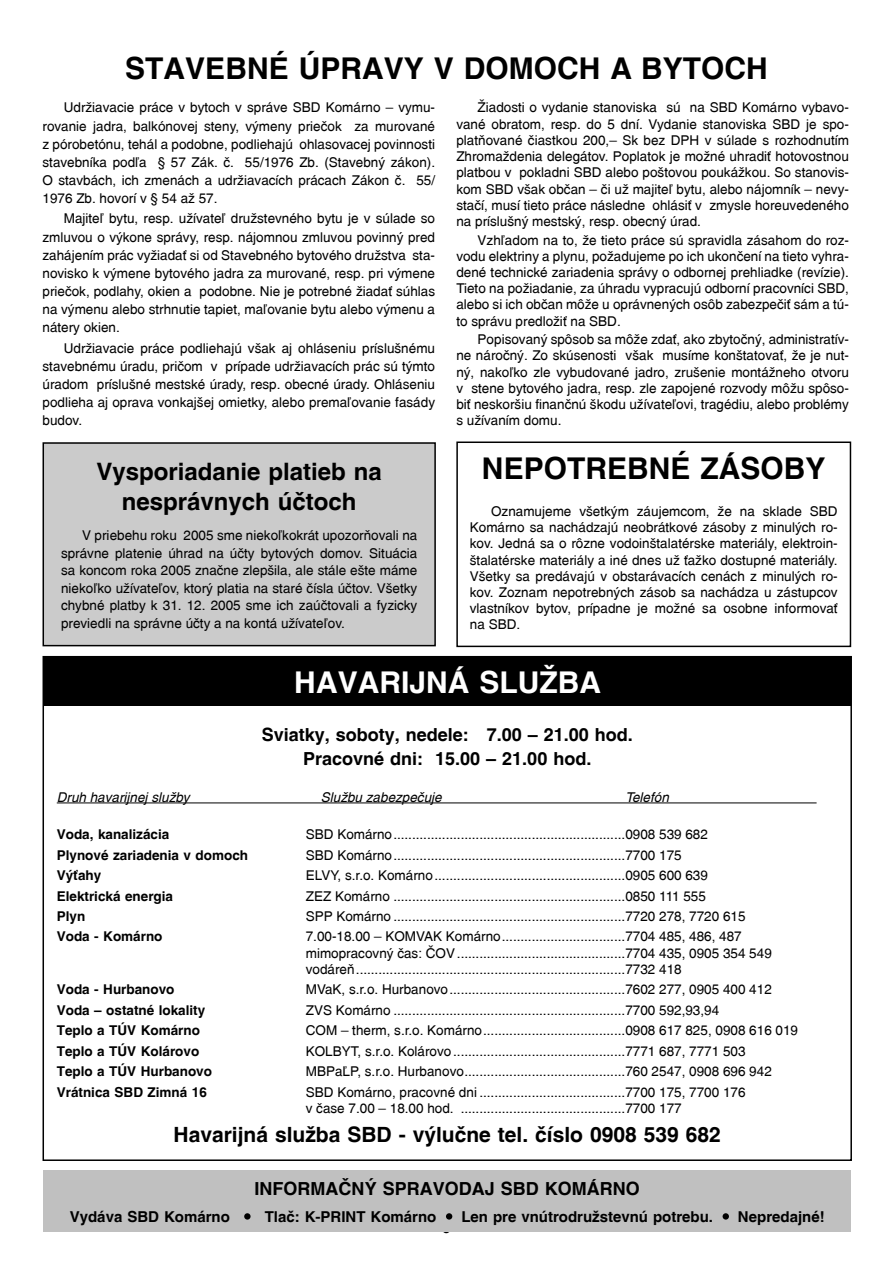
<style>
.page{position:relative;width:893px;height:1263px;background:#fff}
.page>*{position:absolute;margin:0;border:0;box-sizing:border-box;transform-origin:0 0}
.Cím_1{font:700 30px "Switzerland";color:#000}
.Cím_1-2{font:700 30px "Switzerland";color:#fff}
.Cím_2{font:700 24px/30.2px "Switzerland";color:#000;text-align:center}
.Text{font:700 21px "Switzerland";color:#000}
.Text-2{font:700 18px "Switzerland";color:#000}
.Cím_2-2{font:700 18px "Switzerland";color:#000}
.Cím_2-3{font:700 15px "Switzerland";color:#000}
.Text-3{font:13.5px/16.2px "Switzerland";color:#000;text-align:justify}
.Text-4{font:700 13.5px "Switzerland";color:#000}
.Text-5{font:italic 13.5px "Switzerland";color:#000}
</style>
<div class="page">
<hr style="left:57px;top:802px;width:760px;height:1px;background:#000">
<div style="left:43px;top:657px;width:808px;height:49px;background:#000"></div>
<div style="left:43px;top:1170px;width:808px;height:62px;background:#c0c0c0"></div>
<div style="left:244px;top:1213px;width:7px;height:6px;background:#000;border-radius:50%"></div>
<svg style="left:446px;top:1213px;width:6px;height:6px"></svg>
<svg style="left:723px;top:1213px;width:6px;height:6px"></svg>
<div style="left:456px;top:441px;width:395px;height:206px;border:2px solid #000"></div>
<div style="left:43px;top:443px;width:392px;height:203px;background:#cbcbcb"></div>
<div style="left:43px;top:442px;width:393px;height:204px;border:2px solid #000"></div>
<p class="Cím_1" style="left:125px;top:50px;width:644px">STAVEBNÉ ÚPRAVY V DOMOCH A BYTOCH</p>
<p class="Text-3" style="left:43px;top:99px;width:394px;line-height:18.1px;text-indent:21px">Udržiavacie práce v bytoch v správe SBD Komárno – vymu&shy;rovanie jadra, balkónovej steny, výmeny priečok za murované z pórobetónu, tehál a podobne, podliehajú ohlasovacej povinnosti stavebníka podľa § 57 Zák. č. 55/1976 Zb. (Stavebný zákon).<br>O stavbách, ich zmenách a udržiavacích prácach Zákon č. 55/ 1976 Zb. hovorí v § 54 až 57.</p>
<p class="Text-3" style="left:43px;top:210px;width:394px;line-height:18.1px;text-indent:21px">Majiteľ bytu, resp. užívateľ družstevného bytu je v súlade so zmluvou o výkone správy, resp. nájomnou zmluvou povinný pred zahájením prác vyžiadať si od Stavebného bytového družstva sta&shy;novisko k výmene bytového jadra za murované, resp. pri výmene priečok, podlahy, okien a podobne. Nie je potrebné žiadať súhlas na výmenu alebo strhnutie tapiet, maľovanie bytu alebo výmenu a nátery okien.</p>
<p class="Text-3" style="left:43px;top:339px;width:394px;line-height:18.1px;text-indent:21px">Udržiavacie práce podliehajú však aj ohláseniu príslušnému stavebnému úradu, pričom v prípade udržiavacích prác sú týmto úradom príslušné mestské úrady, resp. obecné úrady. Ohláseniu podlieha aj oprava vonkajšej omietky, alebo premaľovanie fasády budov.</p>
<p class="Cím_2" style="left:96px;top:456px;width:287px">Vysporiadanie platieb na nesprávnych účtoch</p>
<p class="Text-3" style="left:61px;top:526px;width:358px;line-height:17.5px;text-indent:21px">V priebehu roku 2005 sme niekoľkokrát upozorňovali na správne platenie úhrad na účty bytových domov. Situácia sa koncom roka 2005 značne zlepšila, ale stále ešte máme niekoľko užívateľov, ktorý platia na staré čísla účtov. Všetky chybné platby k 31. 12. 2005 sme ich zaúčtovali a fyzicky previedli na správne účty a na kontá užívateľov.</p>
<p class="Text-3" style="left:456px;top:100px;width:394px;text-indent:21px">Žiadosti o vydanie stanoviska sú na SBD Komárno vybavo&shy;vané obratom, resp. do 5 dní. Vydanie stanoviska SBD je spo&shy;platňované čiastkou 200,– Sk bez DPH v súlade s rozhodnutím Zhromaždenia delegátov. Poplatok je možné uhradiť hotovostnou platbou v pokladni SBD alebo poštovou poukážkou. So stanovis&shy;kom SBD však občan – či už majiteľ bytu, alebo nájomník – nevy&shy;stačí, musí tieto práce následne ohlásiť v zmysle horeuvedeného na príslušný mestský, resp. obecný úrad.</p>
<p class="Text-3" style="left:456px;top:232px;width:394px;text-indent:21px">Vzhľadom na to, že tieto práce sú spravidla zásahom do roz&shy;vodu elektriny a plynu, požadujeme po ich ukončení na tieto vyhra&shy;dené technické zariadenia správy o odbornej prehliadke (revízie).<br>Tieto na požiadanie, za úhradu vypracujú odborní pracovníci SBD, alebo si ich občan môže u oprávnených osôb zabezpečiť sám a tú&shy;to správu predložiť na SBD.</p>
<p class="Text-3" style="left:456px;top:331px;width:394px;text-indent:21px">Popisovaný spôsob sa môže zdať, ako zbytočný, administratív&shy;ne náročný. Zo skúsenosti však musíme konštatovať, že je nut&shy;ný, nakoľko zle vybudované jadro, zrušenie montážneho otvoru v stene bytového jadra, resp. zle zapojené rozvody môžu spôso&shy;biť neskoršiu finančnú škodu užívateľovi, tragédiu, alebo problémy s užívaním domu.</p>
<p class="Cím_1" style="left:482px;top:450px;width:345px">NEPOTREBNÉ ZÁSOBY</p>
<p class="Text-3" style="left:470px;top:503px;width:369px;text-indent:21px">Oznamujeme všetkým záujemcom, že na sklade SBD Komárno sa nachádzajú neobrátkové zásoby z minulých ro&shy;kov. Jedná sa o rôzne vodoinštalatérske materiály, elektroin&shy;štalatérske materiály a iné dnes už ťažko dostupné materiály.<br>Všetky sa predávajú v obstarávacích cenách z minulých ro&shy;kov. Zoznam nepotrebných zásob sa nachádza u zástupcov vlastníkov bytov, prípadne je možné sa osobne informovať na SBD.</p>
<p class="Cím_1-2" style="left:294px;top:664px;width:308px">HAVARIJNÁ SLUŽBA</p>
<p class="Text-2" style="left:262px;top:724px;width:373px">Sviatky, soboty, nedele: 7.00 – 21.00 hod.</p>
<p class="Text-2" style="left:303px;top:748px;width:290px">Pracovné dni: 15.00 – 21.00 hod.</p>
<p class="Text-5" style="left:57px;top:789px;width:134px">Druh havarijnej služby</p>
<p class="Text-5" style="left:321px;top:789px;width:122px">Službu zabezpečuje</p>
<p class="Text-5" style="left:625px;top:789px;width:45px">Telefón</p>
<p class="Text-4" style="left:57px;top:826px;width:114px">Voda, kanalizácia</p>
<p class="Text-3" style="left:306px;top:826px;width:404px">SBD Komárno ..............................................................0908 539 682</p>
<p class="Text-4" style="left:57px;top:847px;width:193px">Plynové zariadenia v domoch</p>
<p class="Text-3" style="left:306px;top:847px;width:377px">SBD Komárno ..............................................................7700 175</p>
<p class="Text-4" style="left:57px;top:867px;width:46px">Výťahy</p>
<p class="Text-3" style="left:306px;top:867px;width:404px">ELVY, s.r.o. Komárno ...................................................0905 600 639</p>
<p class="Text-4" style="left:57px;top:888px;width:118px">Elektrická energia</p>
<p class="Text-3" style="left:306px;top:888px;width:402px">ZEZ Komárno ..............................................................0850 111 555</p>
<p class="Text-4" style="left:57px;top:908px;width:30px">Plyn</p>
<p class="Text-3" style="left:306px;top:908px;width:441px">SPP Komárno ..............................................................7720 278, 7720 615</p>
<p class="Text-4" style="left:57px;top:928px;width:107px">Voda - Komárno</p>
<p class="Text-3" style="left:306px;top:928px;width:468px;text-align:left">7.00-18.00 – KOMVAK Komárno .................................7704 485, 486, 487 mimopracovný čas: ČOV .............................................7704 435, 0905 354 549 vodáreň ........................................................................7732 418</p>
<p class="Text-4" style="left:57px;top:981px;width:119px">Voda - Hurbanovo</p>
<p class="Text-3" style="left:306px;top:981px;width:468px">MVaK, s.r.o. Hurbanovo ...............................................7602 277, 0905 400 412</p>
<p class="Text-4" style="left:57px;top:1002px;width:150px">Voda – ostatné lokality</p>
<p class="Text-3" style="left:306px;top:1002px;width:415px">ZVS Komárno ..............................................................7700 592,93,94</p>
<p class="Text-4" style="left:57px;top:1022px;width:145px">Teplo a TÚV Komárno</p>
<p class="Text-3" style="left:306px;top:1022px;width:494px">COM – therm, s.r.o. Komárno ......................................0908 617 825, 0908 616 019</p>
<p class="Text-4" style="left:57px;top:1043px;width:144px">Teplo a TÚV Kolárovo</p>
<p class="Text-3" style="left:306px;top:1043px;width:441px">KOLBYT, s.r.o. Kolárovo ..............................................7771 687, 7771 503</p>
<p class="Text-4" style="left:57px;top:1063px;width:157px">Teplo a TÚV Hurbanovo</p>
<p class="Text-3" style="left:306px;top:1063px;width:468px">MBPaĽP, s.r.o. Hurbanovo ...........................................760 2547, 0908 696 942</p>
<p class="Text-4" style="left:57px;top:1084px;width:152px">Vrátnica SBD Zimná 16</p>
<p class="Text-3" style="left:306px;top:1084px;width:441px">SBD Komárno, pracovné dni .......................................7700 175, 7700 176 v čase 7.00 – 18.00 hod. ............................................7700 177</p>
<p class="Text" style="left:173px;top:1122px;width:549px">Havarijná služba SBD - výlučne tel. číslo 0908 539 682</p>
<p class="Cím_2-2" style="left:255px;top:1177px;width:387px">INFORMAČNÝ SPRAVODAJ SBD KOMÁRNO</p>
<p class="Cím_2-3" style="left:70px;top:1207px;width:162px">Vydáva SBD Komárno</p>
<p class="Cím_2-3" style="left:265px;top:1207px;width:173px">Tlač: K-PRINT Komárno</p>
<p class="Cím_2-3" style="left:461px;top:1207px;width:253px">Len pre vnútrodružstevnú potrebu.</p>
<p class="Cím_2-3" style="left:738px;top:1207px;width:88px">Nepredajné!</p>
</div>
